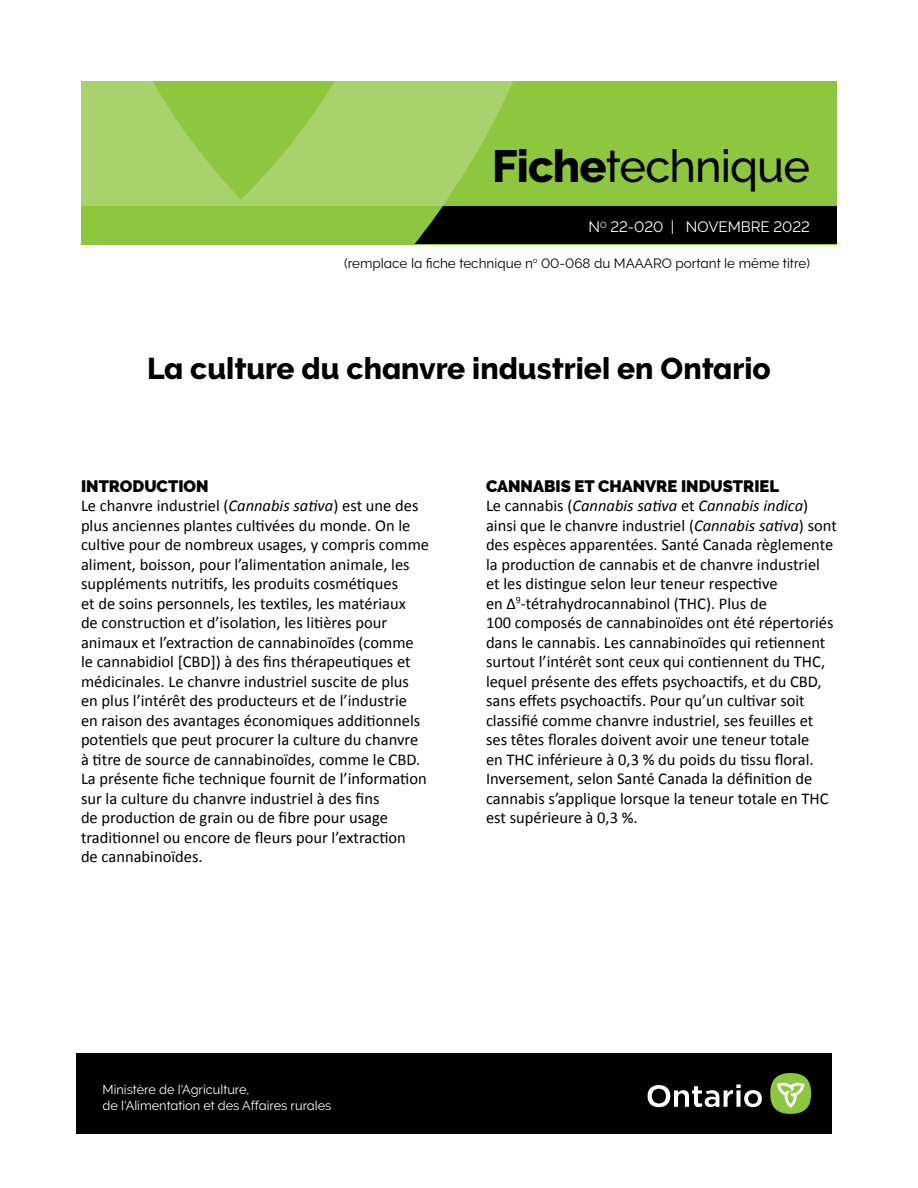
<style>
.page{position:relative;width:918px;height:1188px;background:#fff}
.page>*{position:absolute;margin:0;border:0;box-sizing:border-box;transform-origin:0 0}
.page_one_Title_-_FRE{font:500 45px "Raleway";letter-spacing:-.02em;color:#000}
.t1{font:800 30px "Raleway";color:#000}
.BT{font:16.5px/19.5px "Calibri";color:#000}
.Heading_1{font:900 16.5px "Raleway";color:#000}
.page_one_Title_-_FRE-2{font:15px "Raleway";color:#fff}
.Replaces_Text{font:13.5px "Raleway";color:#000}
.Title_-_ministry{font:12.75px/16.5px "Raleway";color:#fff}
.s1{font-weight:800}
.s2{font-style:italic}
</style>
<div class="page">
<div style="left:76px;top:1053px;width:756px;height:81px;background:#000"></div>
<div style="left:770px;top:1073px;width:41px;height:41px;background:#8dc63f;border-radius:50%"></div>
<svg style="left:777px;top:1082px;width:27px;height:26px"></svg>
<svg style="left:648px;top:1085px;width:114px;height:22px"></svg>
<div style="left:81px;top:81px;width:756px;height:163px;background:#8dc63f"></div>
<svg style="left:81px;top:81px;width:514px;height:126px;fill:#a9d26d"></svg>
<div style="left:405px;top:207px;width:432px;height:37px;background:#000"></div>
<svg style="left:405px;top:207px;width:37px;height:37px"></svg>
<h1 class="page_one_Title_-_FRE" style="left:492px;top:140px;width:319px"><span class="s1">Fiche</span>technique</h1>
<h1 class="page_one_Title_-_FRE-2" style="left:589px;top:219px;width:223px">N<sup>O</sup> 22-020 | NOVEMBRE 2022</h1>
<p class="Replaces_Text" style="left:344px;top:255px;width:467px">(remplace la fiche technique n<sup>o</sup> 00-068 du MAAARO portant le même titre)</p>
<h1 class="t1" style="left:147px;top:352px;width:625px">La culture du chanvre industriel en Ontario</h1>
<h2 class="Heading_1" style="left:81px;top:476px;width:129px">INTRODUCTION</h2>
<p class="BT" style="left:81px;top:496px;width:350px">Le chanvre industriel (<span class="s2">Cannabis sativa</span>) est une des plus anciennes plantes cultivées du monde. On le cultive pour de nombreux usages, y compris comme aliment, boisson, pour l’alimentation animale, les suppléments nutritifs, les produits cosmétiques<br>et de soins personnels, les textiles, les matériaux<br>de construction et d’isolation, les litières pour animaux et l’extraction de cannabinoïdes (comme le cannabidiol [CBD]) à des fins thérapeutiques et médicinales. Le chanvre industriel suscite de plus en plus l’intérêt des producteurs et de l’industrie<br>en raison des avantages économiques additionnels potentiels que peut procurer la culture du chanvre à titre de source de cannabinoïdes, comme le CBD.<br>La présente fiche technique fournit de l’information sur la culture du chanvre industriel à des fins<br>de production de grain ou de fibre pour usage traditionnel ou encore de fleurs pour l’extraction<br>de cannabinoïdes.</p>
<h2 class="Heading_1" style="left:486px;top:476px;width:295px">CANNABIS ET CHANVRE INDUSTRIEL</h2>
<p class="BT" style="left:486px;top:496px;width:352px">Le cannabis (<span class="s2">Cannabis sativa</span> et <span class="s2">Cannabis indica</span>) ainsi que le chanvre industriel (<span class="s2">Cannabis sativa</span>) sont des espèces apparentées. Santé Canada règlemente la production de cannabis et de chanvre industriel et les distingue selon leur teneur respective<br>en Δ<sup>9</sup>‑tétrahydrocannabinol (THC). Plus de<br>100 composés de cannabinoïdes ont été répertoriés dans le cannabis. Les cannabinoïdes qui retiennent surtout l’intérêt sont ceux qui contiennent du THC, lequel présente des effets psychoactifs, et du CBD, sans effets psychoactifs. Pour qu’un cultivar soit classifié comme chanvre industriel, ses feuilles et ses têtes florales doivent avoir une teneur totale<br>en THC inférieure à 0,3 % du poids du tissu floral.<br>Inversement, selon Santé Canada la définition de cannabis s’applique lorsque la teneur totale en THC est supérieure à 0,3 %.</p>
<p class="Title_-_ministry" style="left:103px;top:1081px;width:230px">Ministère de l'Agriculture,<br>de l'Alimentation et des Affaires rurales</p>
</div>
